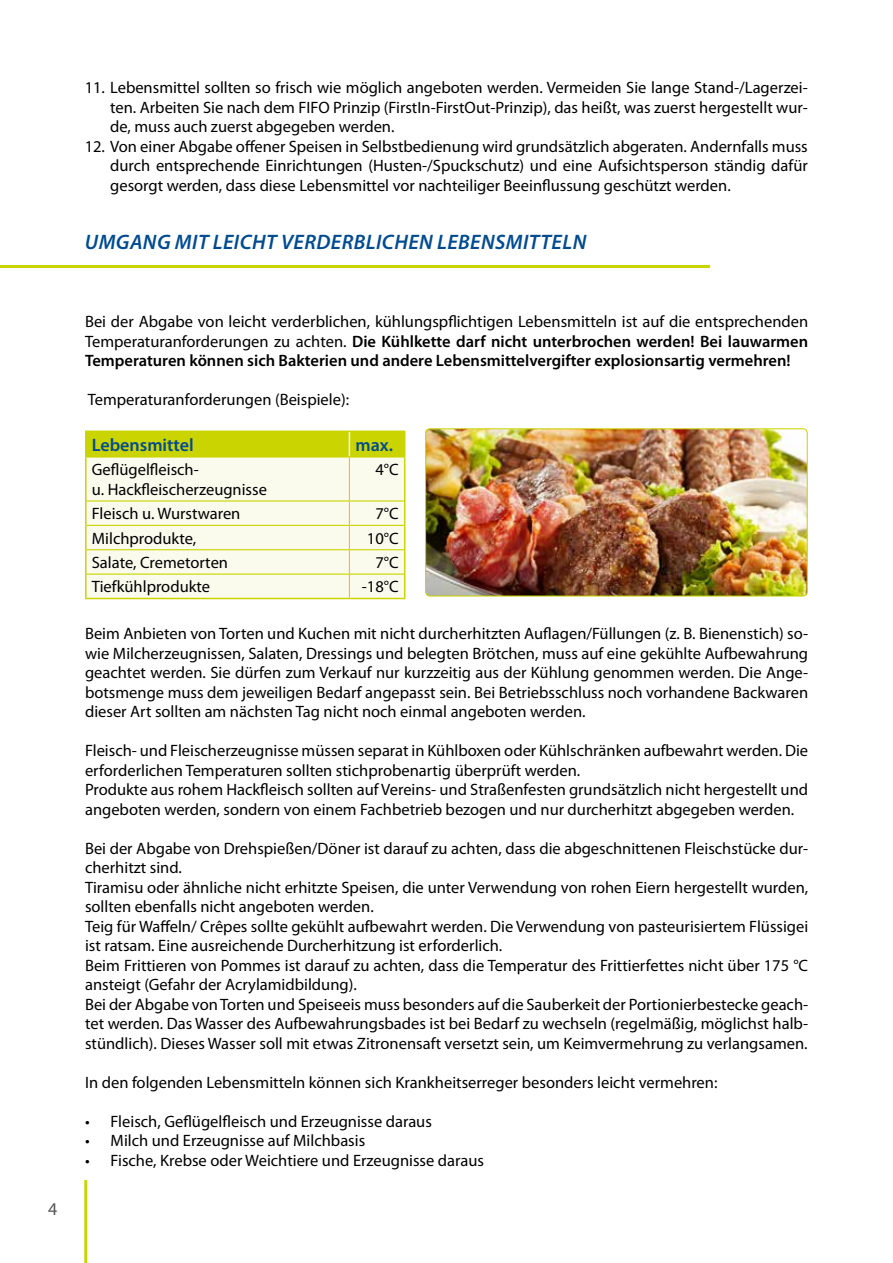
<style>
.page{position:relative;width:893px;height:1263px;background:#fff}
.page>*{position:absolute;margin:0;border:0;box-sizing:border-box;transform-origin:0 0}
.t1{font:italic 600 21px "Myriad Pro";letter-spacing:.02em;color:#004b8f}
.t2{font:600 18px "Myriad Pro";color:#004b8f}
.t3{font:18px "Myriad Pro";color:#565656}
.t4{font:16.5px/19.5px "Myriad Pro";color:#000;text-align:justify}
.t5{font:600 16.5px/19.5px "Myriad Pro";color:#000;text-align:justify}
.s1{font-weight:400}
</style>
<div class="page">
<hr style="left:84px;top:1180px;width:3px;height:83px;background:#cad400">
<hr style="left:85px;top:431px;width:264px;height:1px;background:#cad400">
<hr style="left:85px;top:432px;width:2px;height:24px;background:#cad400">
<hr style="left:85px;top:456px;width:264px;height:2px;background:#cad400">
<hr style="left:85px;top:458px;width:2px;height:43px;background:#cad400">
<hr style="left:85px;top:501px;width:2px;height:24px;background:#cad400">
<hr style="left:85px;top:525px;width:2px;height:25px;background:#cad400">
<hr style="left:85px;top:550px;width:2px;height:24px;background:#cad400">
<hr style="left:85px;top:574px;width:2px;height:24px;background:#cad400">
<hr style="left:85px;top:598px;width:264px;height:1px;background:#cad400">
<hr style="left:349px;top:598px;width:56px;height:1px;background:#cad400">
<svg style="left:86px;top:431px;width:319px;height:167px;background:#f0f3bf"></svg>
<img style="left:426px;top:430px;width:381px;height:166px">
<div style="left:425px;top:428px;width:383px;height:168px;border:1px solid #cad400;border-radius:4px"></div>
<hr style="left:0;top:265px;width:710px;height:3px;background:#cad400">
<p class="t3" style="left:48px;top:1199px;width:11px">4</p>
<p class="t4" style="left:110px;top:78px;width:699px;text-indent:-26px">11. Lebensmittel sollten so frisch wie möglich angeboten werden. Vermeiden Sie lange Stand-/Lagerzei&shy;ten. Arbeiten Sie nach dem FIFO Prinzip (FirstIn-FirstOut-Prinzip), das heißt, was zuerst hergestellt wur&shy;de, muss auch zuerst abgegeben werden.</p>
<p class="t4" style="left:110px;top:137px;width:699px;text-indent:-26px">12. Von einer Abgabe offener Speisen in Selbstbedienung wird grundsätzlich abgeraten. Andernfalls muss durch entsprechende Einrichtungen (Husten-/Spuckschutz) und eine Aufsichtsperson ständig dafür gesorgt werden, dass diese Lebensmittel vor nachteiliger Beeinflussung geschützt werden.</p>
<p class="t1" style="left:85px;top:230px;width:503px">UMGANG MIT LEICHT VERDERBLICHEN LEBENSMITTELN</p>
<p class="t5" style="left:85px;top:312px;width:725px"><span class="s1">Bei der Abgabe von leicht verderblichen, kühlungspflichtigen Lebensmitteln ist auf die entsprechenden Temperaturanforderungen zu achten.</span> Die Kühlkette darf nicht unterbrochen werden! Bei lauwarmen Temperaturen können sich Bakterien und andere Lebensmittelvergifter explosionsartig vermehren!</p>
<p class="t4" style="left:88px;top:390px;width:263px">Temperaturanforderungen (Beispiele):</p>
<p class="t2" style="left:92px;top:435px;width:103px">Lebensmittel</p>
<p class="t2" style="left:355px;top:435px;width:39px">max.</p>
<p class="t4" style="left:92px;top:460px;width:177px">Geflügelfleisch-<br>u. Hackfleischerzeugnisse</p>
<p class="t4" style="left:375px;top:460px;width:25px">4°C</p>
<p class="t4" style="left:92px;top:504px;width:150px">Fleisch u. Wurstwaren</p>
<p class="t4" style="left:375px;top:504px;width:25px">7°C</p>
<p class="t4" style="left:92px;top:529px;width:106px">Milchprodukte,</p>
<p class="t4" style="left:367px;top:529px;width:33px">10°C</p>
<p class="t4" style="left:92px;top:553px;width:138px">Salate, Cremetorten</p>
<p class="t4" style="left:375px;top:553px;width:25px">7°C</p>
<p class="t4" style="left:92px;top:577px;width:120px">Tiefkühlprodukte</p>
<p class="t4" style="left:362px;top:577px;width:38px">-18°C</p>
<p class="t4" style="left:85px;top:624px;width:725px">Beim Anbieten von Torten und Kuchen mit nicht durcherhitzten Auflagen/Füllungen (z. B. Bienenstich) so&shy;wie Milcherzeugnissen, Salaten, Dressings und belegten Brötchen, muss auf eine gekühlte Aufbewahrung geachtet werden. Sie dürfen zum Verkauf nur kurzzeitig aus der Kühlung genommen werden. Die Ange&shy;botsmenge muss dem jeweiligen Bedarf angepasst sein. Bei Betriebsschluss noch vorhandene Backwaren dieser Art sollten am nächsten Tag nicht noch einmal angeboten werden.</p>
<p class="t4" style="left:85px;top:741px;width:725px;text-align:left">Fleisch- und Fleischerzeugnisse müssen separat in Kühlboxen oder Kühlschränken aufbewahrt werden. Die erforderlichen Temperaturen sollten stichprobenartig überprüft werden.<br>Produkte aus rohem Hackfleisch sollten auf Vereins- und Straßenfesten grundsätzlich nicht hergestellt und angeboten werden, sondern von einem Fachbetrieb bezogen und nur durcherhitzt abgegeben werden.</p>
<p class="t4" style="left:85px;top:839px;width:725px;text-align:left">Bei der Abgabe von Drehspießen/Döner ist darauf zu achten, dass die abgeschnittenen Fleischstücke dur&shy;cherhitzt sind.<br>Tiramisu oder ähnliche nicht erhitzte Speisen, die unter Verwendung von rohen Eiern hergestellt wurden, sollten ebenfalls nicht angeboten werden.<br>Teig für Waffeln/ Crêpes sollte gekühlt aufbewahrt werden. Die Verwendung von pasteurisiertem Flüssigei ist ratsam. Eine ausreichende Durcherhitzung ist erforderlich.<br>Beim Frittieren von Pommes ist darauf zu achten, dass die Temperatur des Frittierfettes nicht über 175 °C ansteigt (Gefahr der Acrylamidbildung).<br>Bei der Abgabe von Torten und Speiseeis muss besonders auf die Sauberkeit der Portionierbestecke geach&shy;tet werden. Das Wasser des Aufbewahrungsbades ist bei Bedarf zu wechseln (regelmäßig, möglichst halb&shy;stündlich). Dieses Wasser soll mit etwas Zitronensaft versetzt sein, um Keimvermehrung zu verlangsamen.</p>
<p class="t4" style="left:85px;top:1073px;width:634px">In den folgenden Lebensmitteln können sich Krankheitserreger besonders leicht vermehren:</p>
<p class="t4" style="left:85px;top:1112px;width:348px">• Fleisch, Geflügelfleisch und Erzeugnisse daraus</p>
<p class="t4" style="left:85px;top:1131px;width:282px">• Milch und Erzeugnisse auf Milchbasis</p>
<p class="t4" style="left:85px;top:1151px;width:401px">• Fische, Krebse oder Weichtiere und Erzeugnisse daraus</p>
</div>
